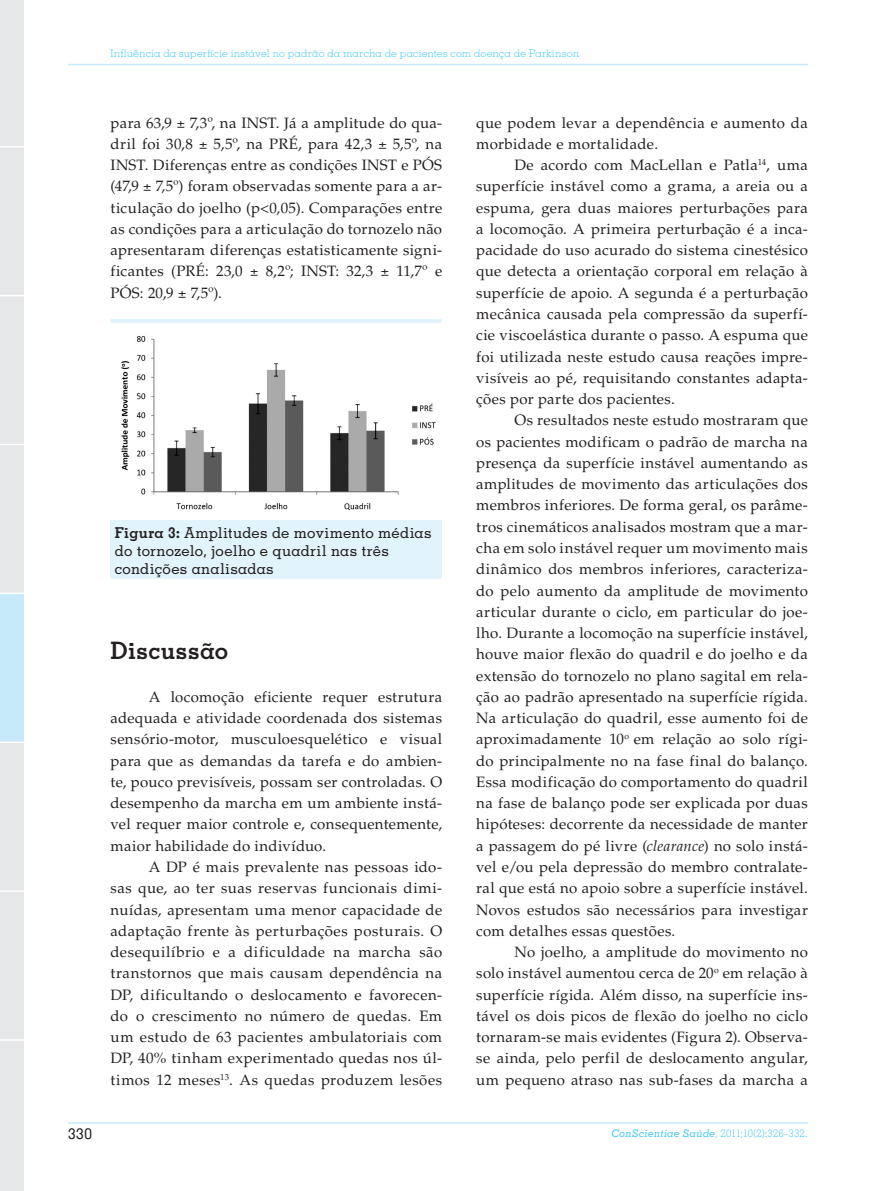
<style>
.page{position:relative;width:893px;height:1191px;background:#fff}
.page>*{position:absolute;margin:0;border:0;box-sizing:border-box;transform-origin:0 0}
.CS_Subtitulo{font:700 24px "Memphis LT Std";letter-spacing:.01em;color:#231f20}
.CS_Normal{font:15px/21.3px "Palatino LT Std";letter-spacing:.025em;color:#231f20;text-align:justify}
.t1{font:500 15px/18px "Memphis LT Std";letter-spacing:.015em;color:#231f20}
.t2{font:300 10.5px "Memphis LT Std";letter-spacing:.015em;color:#40c7f4}
.s1{font-weight:700}
.s2{font-style:italic}
.s3{font-weight:500;font-style:italic}
</style>
<div class="page">
<hr style="left:68px;top:64px;width:740px;height:1px;background:#c6eafa">
<hr style="left:68px;top:1122px;width:740px;height:1px;background:#c6eafa">
<svg style="left:0;top:0;width:25px;height:1191px;background:#e3e8ec"></svg>
<div style="left:111px;top:319px;width:331px;height:259px;background:#e1f4fc"></div>
<div style="left:111px;top:323px;width:331px;height:197px;background:#fff"></div>
<img style="left:121px;top:336px;width:315px;height:175px">
<p class="t2" style="left:111px;top:47px;width:470px">Influência da superfície instável no padrão da marcha de pacientes com doença de Parkinson</p>
<p class="CS_Normal" style="left:111px;top:112px;width:333px">para 63,9 7,3º, na INST. Já a amplitude do qua&shy;dril foi 30,8</p>
<p class="CS_Normal" style="left:214px;top:133px;width:160px">5,5º, na PRÉ, para 42,3</p>
<p class="CS_Normal" style="left:111px;top:133px;width:333px;text-indent:282px">5,5º, na INST. Diferenças entre as condições INST e PÓS (47,9 7,5º) foram observadas somente para a ar&shy;ticulação do joelho (p&lt;0,05). Comparações entre as condições para a articulação do tornozelo não apresentaram diferenças estatisticamente signi&shy;ficantes (PRÉ: 23,0</p>
<p class="CS_Normal" style="left:266px;top:261px;width:109px">8,2º; INST: 32,3</p>
<p class="CS_Normal" style="left:397px;top:261px;width:47px">11,7º e</p>
<p class="CS_Normal" style="left:111px;top:282px;width:113px">PÓS: 20,9 7,5º).</p>
<p class="t1" style="left:115px;top:523px;width:318px"><span class="s1">Figura 3:</span> Amplitudes de movimento médias do tornozelo, joelho e quadril nas três condições analisadas</p>
<p class="CS_Subtitulo" style="left:111px;top:635px;width:119px">Discussão</p>
<p class="CS_Normal" style="left:111px;top:686px;width:333px;text-indent:38px">A locomoção eficiente requer estrutura adequada e atividade coordenada dos sistemas sensório-motor, musculoesquelético e visual para que as demandas da tarefa e do ambien&shy;te, pouco previsíveis, possam ser controladas. O desempenho da marcha em um ambiente instá&shy;vel requer maior controle e, consequentemente, maior habilidade do indivíduo.</p>
<p class="CS_Normal" style="left:111px;top:856px;width:333px;text-indent:38px">A DP é mais prevalente nas pessoas ido&shy;sas que, ao ter suas reservas funcionais dimi&shy;nuídas, apresentam uma menor capacidade de adaptação frente às perturbações posturais. O desequilíbrio e a dificuldade na marcha são transtornos que mais causam dependência na DP, dificultando o deslocamento e favorecen&shy;do o crescimento no número de quedas. Em um estudo de 63 pacientes ambulatoriais com DP, 40% tinham experimentado quedas nos úl&shy;timos 12 meses<sup>13</sup>. As quedas produzem lesões</p>
<p class="CS_Normal" style="left:476px;top:112px;width:333px">que podem levar a dependência e aumento da morbidade e mortalidade.</p>
<p class="CS_Normal" style="left:476px;top:155px;width:333px;text-indent:38px">De acordo com MacLellan e Patla<sup>14</sup>, uma superfície instável como a grama, a areia ou a espuma, gera duas maiores perturbações para a locomoção. A primeira perturbação é a inca&shy;pacidade do uso acurado do sistema cinestésico que detecta a orientação corporal em relação à superfície de apoio. A segunda é a perturbação mecânica causada pela compressão da superfí&shy;cie viscoelástica durante o passo. A espuma que foi utilizada neste estudo causa reações impre&shy;visíveis ao pé, requisitando constantes adapta&shy;ções por parte dos pacientes.</p>
<p class="CS_Normal" style="left:476px;top:410px;width:333px;text-indent:38px">Os resultados neste estudo mostraram que os pacientes modificam o padrão de marcha na presença da superfície instável aumentando as amplitudes de movimento das articulações dos membros inferiores. De forma geral, os parâme&shy;tros cinemáticos analisados mostram que a mar&shy;cha em solo instável requer um movimento mais dinâmico dos membros inferiores, caracteriza&shy;do pelo aumento da amplitude de movimento articular durante o ciclo, em particular do joe&shy;lho. Durante a locomoção na superfície instável, houve maior flexão do quadril e do joelho e da extensão do tornozelo no plano sagital em rela&shy;ção ao padrão apresentado na superfície rígida.<br>Na articulação do quadril, esse aumento foi de aproximadamente 10<sup>o</sup> em relação ao solo rígi&shy;do principalmente no na fase final do balanço.<br>Essa modificação do comportamento do quadril na fase de balanço pode ser explicada por duas hipóteses: decorrente da necessidade de manter a passagem do pé livre (<span class="s2">clearance</span>) no solo instá&shy;vel e/ou pela depressão do membro contralate&shy;ral que está no apoio sobre a superfície instável.<br>Novos estudos são necessários para investigar com detalhes essas questões.</p>
<p class="CS_Normal" style="left:476px;top:941px;width:333px;text-indent:38px">No joelho, a amplitude do movimento no solo instável aumentou cerca de 20<sup>o</sup> em relação à superfície rígida. Além disso, na superfície ins&shy;tável os dois picos de flexão do joelho no ciclo tornaram-se mais evidentes (Figura 2). Observa&shy;se ainda, pelo perfil de deslocamento angular, um pequeno atraso nas sub-fases da marcha a</p>
<p class="t1" style="left:68px;top:1124px;width:25px">330</p>
<p class="t2" style="left:612px;top:1127px;width:198px"><span class="s3">ConScientiae Saúde</span>, 2011;10(2):326-332.</p>
</div>
